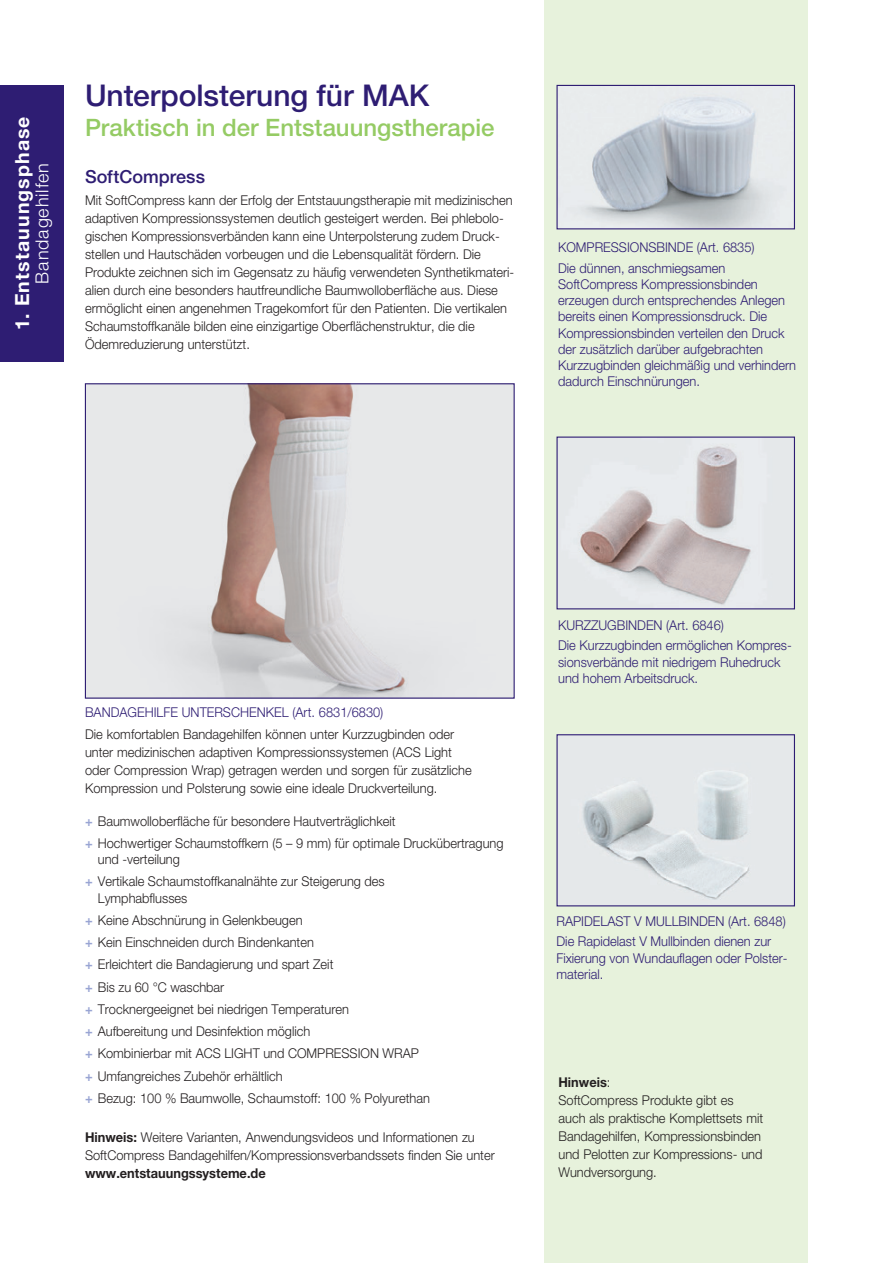
<style>
.page{position:relative;width:893px;height:1263px;background:#fff}
.page>*{position:absolute;margin:0;border:0;box-sizing:border-box;transform-origin:0 0}
.t1{font:500 30px "Helvetica Neue LT Std";letter-spacing:-.005em;color:#2e1d73}
.t2{font:500 24px "Helvetica Neue LT Std";color:#95cb64}
.t3{font:700 19.5px "Helvetica Neue LT Std";letter-spacing:.06em;color:#fff}
.t4{font:300 18px "Helvetica Neue LT Std";letter-spacing:.05em;color:#fff}
.t5{font:500 18px "Helvetica Neue LT Std";color:#2e1d73}
.t6{font:300 13.5px/18px "Helvetica Neue LT Std";color:#231f20;scale:.95 1}
.t7{font:300 13.5px/16.2px "Helvetica Neue LT Std";color:#2e1d73;scale:.95 1}
.t8{font:700 13.5px "Helvetica Neue LT Std";color:#231f20;scale:.95 1}
.s1{font-weight:700;color:#98a4d3}
.s2{font-weight:700}
</style>
<div class="page">
<div style="left:544px;top:0;width:264px;height:1263px;background:#e7f2dc"></div>
<img style="left:87px;top:385px;width:426px;height:312px">
<div style="left:85px;top:383px;width:430px;height:316px;border:1px solid #2e1d73"></div>
<img style="left:558px;top:438px;width:235px;height:169px">
<img style="left:558px;top:736px;width:235px;height:168px">
<div style="left:556px;top:734px;width:239px;height:172px;border:1px solid #2e1d73"></div>
<img style="left:558px;top:87px;width:235px;height:140px">
<div style="left:556px;top:85px;width:239px;height:144px;border:1px solid #2e1d73"></div>
<div style="left:0;top:85px;width:64px;height:276px;background:#2e1d73"></div>
<h3 class="t3" style="left:10px;top:330px;width:215px;rotate:-90deg">1. Entstauungsphase</h3>
<h3 class="t4" style="left:31px;top:283px;width:122px;rotate:-90deg">Bandagehilfen</h3>
<h1 class="t1" style="left:85px;top:78px;width:346px">Unterpolsterung für MAK</h1>
<h2 class="t2" style="left:85px;top:113px;width:411px">Praktisch in der Entstauungstherapie</h2>
<h3 class="t5" style="left:85px;top:166px;width:122px">SoftCompress</h3>
<p class="t6" style="left:85px;top:191px;width:453px">Mit SoftCompress kann der Erfolg der Entstauungstherapie mit medizinischen adaptiven Kompressionssystemen deutlich gesteigert werden. Bei phlebolo&shy;gischen Kompressionsverbänden kann eine Unterpolsterung zudem Druck&shy;stellen und Hautschäden vorbeugen und die Lebensqualität fördern. Die Produkte zeichnen sich im Gegensatz zu häufig verwendeten Synthetikmateri&shy;alien durch eine besonders hautfreundliche Baumwolloberfläche aus. Diese ermöglicht einen angenehmen Tragekomfort für den Patienten. Die vertikalen Schaumstoffkanäle bilden eine einzigartige Oberflächenstruktur, die die Ödemreduzierung unterstützt.</p>
<p class="t7" style="left:558px;top:237px;width:208px;line-height:20.4px">KOMPRESSIONSBINDE (Art. 6835)<br>Die dünnen, anschmiegsamen</p>
<p class="t7" style="left:558px;top:276px;width:252px">SoftCompress Kompressionsbinden erzeugen durch entsprechendes Anlegen bereits einen Kompressionsdruck. Die Kompressionsbinden verteilen den Druck der zusätzlich darüber aufgebrachten Kurzzugbinden gleichmäßig und verhindern dadurch Einschnürungen.</p>
<p class="t7" style="left:85px;top:704px;width:316px">BANDAGEHILFE UNTERSCHENKEL (Art. 6831/6830)</p>
<p class="t6" style="left:85px;top:725px;width:409px">Die komfortablen Bandagehilfen können unter Kurzzugbinden oder unter medizinischen adaptiven Kompressionssystemen (ACS Light oder Compression Wrap) getragen werden und sorgen für zusätzliche Kompression und Polsterung sowie eine ideale Druckverteilung.</p>
<p class="t6" style="left:85px;top:809px;width:442px;line-height:22.2px"><span class="s1">+</span> Baumwolloberfläche für besondere Hautverträglichkeit<br><span class="s1">+</span> Hochwertiger Schaumstoffkern (5 – 9 mm) für optimale Druckübertragung</p>
<p class="t6" style="left:85px;top:848px;width:317px;line-height:22.2px;text-indent:13px">und -verteilung<br><span class="s1">+</span> Vertikale Schaumstoffkanalnähte zur Steigerung des</p>
<p class="t6" style="left:85px;top:886px;width:365px;line-height:22.2px;text-indent:13px">Lymphabflusses<br><span class="s1">+</span> Keine Abschnürung in Gelenkbeugen<br><span class="s1">+</span> Kein Einschneiden durch Bindenkanten<br><span class="s1">+</span> Erleichtert die Bandagierung und spart Zeit<br><span class="s1">+</span> Bis zu 60 °C waschbar<br><span class="s1">+</span> Trocknergeeignet bei niedrigen Temperaturen<br><span class="s1">+</span> Aufbereitung und Desinfektion möglich<br><span class="s1">+</span> Kombinierbar mit ACS LIGHT und COMPRESSION WRAP <span class="s1">+</span> Umfangreiches Zubehör erhältlich<br><span class="s1">+</span> Bezug: 100 % Baumwolle, Schaumstoff: 100 % Polyurethan</p>
<p class="t6" style="left:85px;top:1127px;width:433px"><span class="s2">Hinweis:</span> Weitere Varianten, Anwendungsvideos und Informationen zu<br>SoftCompress Bandagehilfen/Kompressionsverbandssets finden Sie unter</p>
<p class="t8" style="left:85px;top:1164px;width:192px">www.entstauungssysteme.de</p>
<p class="t7" style="left:558px;top:615px;width:248px;line-height:20.4px">KURZZUGBINDEN (Art. 6846)<br>Die Kurzzugbinden ermöglichen Kompres-</p>
<p class="t7" style="left:558px;top:653px;width:236px">sionsverbände mit niedrigem Ruhedruck und hohem Arbeitsdruck.</p>
<p class="t7" style="left:556px;top:911px;width:243px;line-height:20.4px">RAPIDELAST V MULLBINDEN (Art. 6848)<br>Die Rapidelast V Mullbinden dienen zur</p>
<p class="t7" style="left:556px;top:949px;width:245px">Fixierung von Wundauflagen oder Polster&shy;material.</p>
<p class="t6" style="left:558px;top:1073px;width:217px"><span class="s2">Hinweis</span>:<br>SoftCompress Produkte gibt es auch als praktische Komplettsets mit<br>Bandagehilfen, Kompressionsbinden und Pelotten zur Kompressions- und<br>Wundversorgung.</p>
</div>
